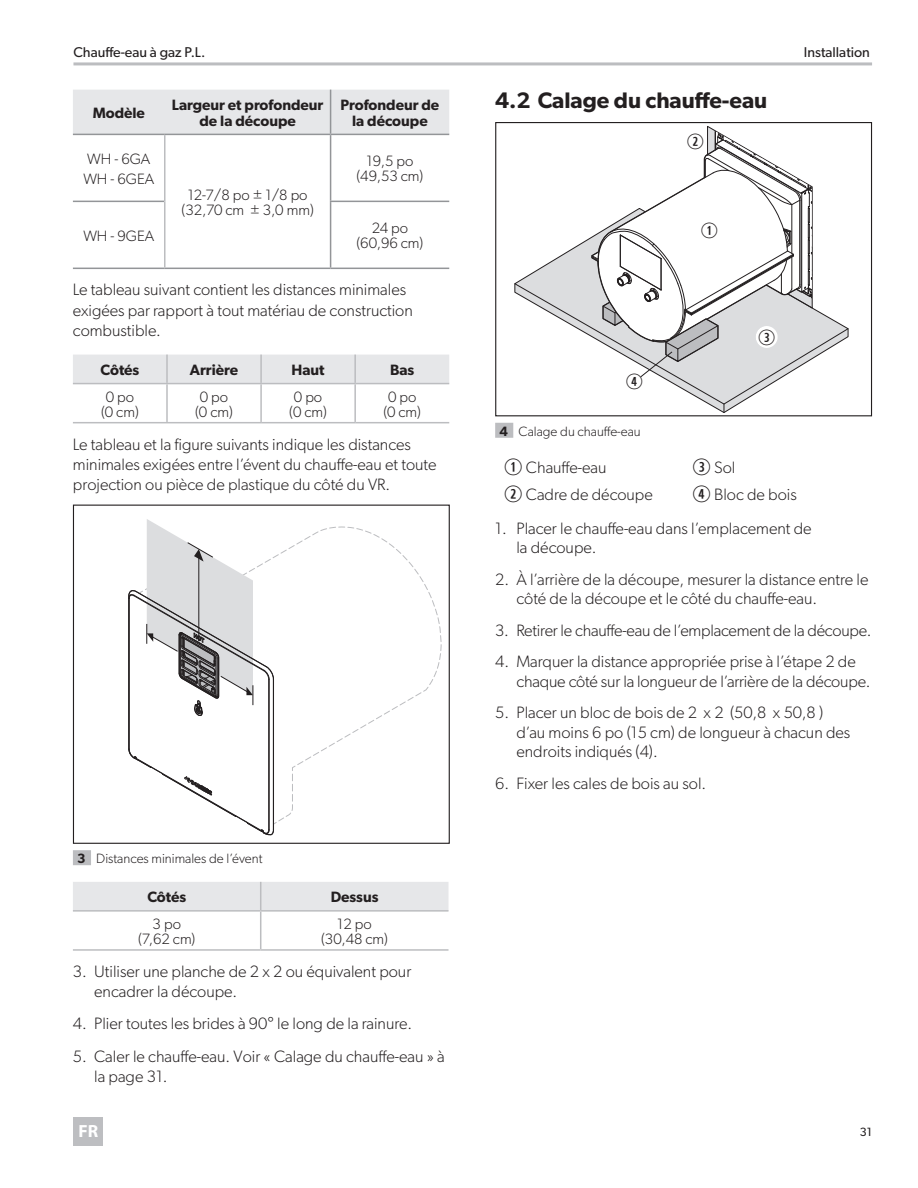
<style>
.page{position:relative;width:918px;height:1188px;background:#fff}
.page>*{position:absolute;margin:0;border:0;box-sizing:border-box;transform-origin:0 0}
.t1{font:600 22.5px "Gibson";color:#231f20}
.Callout{font:21px "Combi Numerals";color:#231f20}
.t2{font:700 17.7px "Myriad Pro";color:#fff}
.BodyText{font:300 16.5px/20.2px "Gibson";color:#231f20}
.CalloutList{font:300 16.5px "Gibson";color:#231f20}
.Cell_Text_Center{font:300 15px "Gibson";color:#231f20}
.Cell_Heading_Center{font:600 15px/15.8px "Gibson";color:#231f20;text-align:center}
.Cell_Heading_Center-2{font:300 15px "Gibson";color:#231f20}
.t3{font:14.25px "Gibson";color:#231f20}
.t4{font:300 13.5px "Gibson";color:#231f20}
.t5{font:12px "Gibson";color:#231f20}
.s1{font-weight:600}
.s2{font-family:"Combi Numerals";font-weight:400;font-size:22.5px}
</style>
<div class="page">
<hr style="left:73px;top:62px;width:799px;height:3px;background:#bcbdc0">
<div style="left:74px;top:1118px;width:29px;height:28px;background:#bdbec1"></div>
<div style="left:73px;top:850px;width:18px;height:15px;background:#bcbdc0"></div>
<div style="left:73px;top:90px;width:376px;height:44px;background:#e6e7e9"></div>
<hr style="left:330px;top:90px;width:1px;height:44px;background:#939598">
<hr style="left:330px;top:135px;width:1px;height:66px;background:#939598">
<hr style="left:73px;top:201px;width:91px;height:1px;background:#939598">
<hr style="left:330px;top:202px;width:1px;height:66px;background:#939598">
<hr style="left:73px;top:268px;width:92px;height:1px;background:#939598">
<hr style="left:331px;top:268px;width:118px;height:1px;background:#939598">
<hr style="left:73px;top:134px;width:92px;height:1px;background:#939598">
<hr style="left:165px;top:134px;width:166px;height:1px;background:#939598">
<hr style="left:331px;top:134px;width:118px;height:1px;background:#939598">
<hr style="left:330px;top:201px;width:119px;height:1px;background:#939598">
<hr style="left:165px;top:268px;width:166px;height:1px;background:#939598">
<hr style="left:164px;top:135px;width:2px;height:66px;background:#bcbdc0">
<hr style="left:164px;top:201px;width:2px;height:67px;background:#bcbdc0">
<div style="left:73px;top:355px;width:376px;height:28px;background:#e6e7e9"></div>
<hr style="left:260px;top:355px;width:2px;height:28px;background:#bcbdc0">
<hr style="left:354px;top:355px;width:2px;height:28px;background:#bcbdc0">
<hr style="left:260px;top:384px;width:2px;height:38px;background:#bcbdc0">
<hr style="left:354px;top:384px;width:2px;height:38px;background:#bcbdc0">
<hr style="left:166px;top:355px;width:2px;height:28px;background:#bcbdc0">
<hr style="left:73px;top:383px;width:94px;height:1px;background:#bcbdc0">
<hr style="left:167px;top:383px;width:94px;height:1px;background:#bcbdc0">
<hr style="left:166px;top:384px;width:2px;height:38px;background:#bcbdc0">
<hr style="left:261px;top:383px;width:94px;height:1px;background:#bcbdc0">
<hr style="left:355px;top:383px;width:94px;height:1px;background:#bcbdc0">
<hr style="left:73px;top:422px;width:94px;height:1px;background:#bcbdc0">
<hr style="left:167px;top:422px;width:94px;height:1px;background:#bcbdc0">
<hr style="left:261px;top:422px;width:94px;height:1px;background:#bcbdc0">
<hr style="left:355px;top:422px;width:94px;height:1px;background:#bcbdc0">
<svg style="left:128px;top:519px;width:314px;height:317px"></svg>
<div style="left:73px;top:505px;width:377px;height:339px;border:1px solid #231f20"></div>
<div style="left:73px;top:882px;width:376px;height:28px;background:#e6e7e9"></div>
<hr style="left:260px;top:912px;width:1px;height:37px;background:#bcbdc0">
<hr style="left:73px;top:910px;width:188px;height:2px;background:#bcbdc0">
<hr style="left:261px;top:910px;width:188px;height:2px;background:#bcbdc0">
<hr style="left:73px;top:949px;width:188px;height:2px;background:#bcbdc0">
<hr style="left:261px;top:949px;width:188px;height:2px;background:#bcbdc0">
<div style="left:495px;top:423px;width:18px;height:15px;background:#bcbdc0"></div>
<div style="left:495px;top:122px;width:377px;height:294px;border:1px solid #231f20"></div>
<svg style="left:514px;top:126px;width:335px;height:287px"></svg>
<p class="t3" style="left:73px;top:44px;width:131px">Chauffe-eau à gaz P. L.</p>
<p class="t3" style="left:804px;top:44px;width:68px">Installation</p>
<p class="Cell_Heading_Center" style="left:93px;top:105px;width:54px">Modèle</p>
<p class="Cell_Heading_Center" style="left:172px;top:97px;width:153px">Largeur et profondeur de la découpe</p>
<p class="Cell_Heading_Center" style="left:341px;top:97px;width:100px">Profondeur de la découpe</p>
<p class="Cell_Text_Center" style="left:87px;top:150px;width:65px">WH - 6GA</p>
<p class="Cell_Text_Center" style="left:83px;top:169px;width:72px">WH - 6GEA</p>
<p class="Cell_Heading_Center-2" style="left:188px;top:186px;width:121px">12-7/8 po ± 1/8 po</p>
<p class="Cell_Text_Center" style="left:182px;top:201px;width:134px">(32,70 cm ± 3,0 mm)</p>
<p class="Cell_Heading_Center-2" style="left:366px;top:152px;width:48px">19,5 po</p>
<p class="Cell_Text_Center" style="left:357px;top:167px;width:68px">(49,53 cm)</p>
<p class="Cell_Text_Center" style="left:83px;top:227px;width:72px">WH - 9GEA</p>
<p class="Cell_Heading_Center-2" style="left:372px;top:219px;width:38px">24 po</p>
<p class="Cell_Text_Center" style="left:357px;top:234px;width:68px">(60,96 cm)</p>
<p class="BodyText" style="left:73px;top:279px;width:341px">Le tableau suivant contient les distances minimales exigées par rapport à tout matériau de construction combustible.</p>
<p class="Cell_Heading_Center" style="left:101px;top:362px;width:40px">Côtés</p>
<p class="Cell_Heading_Center" style="left:190px;top:362px;width:50px">Arrière</p>
<p class="Cell_Heading_Center" style="left:292px;top:362px;width:35px">Haut</p>
<p class="Cell_Heading_Center" style="left:390px;top:362px;width:26px">Bas</p>
<p class="Cell_Text_Center" style="left:106px;top:387px;width:30px">0 po</p>
<p class="Cell_Text_Center" style="left:101px;top:402px;width:39px">(0 cm)</p>
<p class="Cell_Text_Center" style="left:388px;top:387px;width:30px">0 po</p>
<p class="Cell_Text_Center" style="left:383px;top:402px;width:39px">(0 cm)</p>
<p class="BodyText" style="left:73px;top:434px;width:365px">Le tableau et la figure suivants indique les distances minimales exigées entre l’évent du chauffe-eau et toute projection ou pièce de plastique du côté du VR.</p>
<p class="Cell_Text_Center" style="left:200px;top:387px;width:30px">0 po</p>
<p class="Cell_Text_Center" style="left:195px;top:402px;width:39px">(0 cm)</p>
<p class="Cell_Text_Center" style="left:294px;top:387px;width:30px">0 po</p>
<p class="Cell_Text_Center" style="left:289px;top:402px;width:39px">(0 cm)</p>
<p class="t4" style="left:77px;top:850px;width:187px"><span class="s1">3</span> Distances minimales de l’évent</p>
<p class="Cell_Heading_Center" style="left:147px;top:889px;width:40px">Côtés</p>
<p class="Cell_Heading_Center" style="left:331px;top:889px;width:49px">Dessus</p>
<p class="Cell_Text_Center" style="left:153px;top:915px;width:30px">3 po</p>
<p class="Cell_Text_Center" style="left:138px;top:930px;width:59px">(7,62 cm)</p>
<p class="Cell_Text_Center" style="left:337px;top:915px;width:36px">12 po</p>
<p class="Cell_Text_Center" style="left:321px;top:930px;width:68px">(30,48 cm)</p>
<p class="BodyText" style="left:94px;top:961px;width:319px;text-indent:-21px">3. Utiliser une planche de 2 x 2 ou équivalent pour encadrer la découpe.</p>
<p class="BodyText" style="left:73px;top:1013px;width:341px">4. Plier toutes les brides à 90° le long de la rainure.</p>
<p class="BodyText" style="left:94px;top:1046px;width:352px;text-indent:-21px">5. Caler le chauffe-eau. Voir « Calage du chauffe-eau » à la page 31.</p>
<p class="t1" style="left:495px;top:86px;width:274px">4.2 Calage du chauffe-eau</p>
<p class="Callout" style="left:687px;top:133px;width:19px">W</p>
<p class="Callout" style="left:701px;top:223px;width:19px">Q</p>
<p class="Callout" style="left:758px;top:329px;width:19px">E</p>
<p class="Callout" style="left:626px;top:373px;width:19px">R</p>
<p class="t4" style="left:499px;top:423px;width:143px"><span class="s1">4</span> Calage du chauffe-eau</p>
<p class="CalloutList" style="left:504px;top:457px;width:104px"><span class="s2">Q</span> Chauffe-eau</p>
<p class="CalloutList" style="left:692px;top:457px;width:45px"><span class="s2">E</span> Sol</p>
<p class="CalloutList" style="left:504px;top:484px;width:150px"><span class="s2">W</span> Cadre de découpe</p>
<p class="CalloutList" style="left:692px;top:484px;width:106px"><span class="s2">R</span> Bloc de bois</p>
<p class="BodyText" style="left:516px;top:518px;width:297px;line-height:19.5px;text-indent:-21px">1. Placer le chauffe-eau dans l’emplacement de la découpe.</p>
<p class="BodyText" style="left:516px;top:569px;width:354px;line-height:19.5px;text-indent:-21px">2. À l’arrière de la découpe, mesurer la distance entre le côté de la découpe et le côté du chauffe-eau.</p>
<p class="BodyText" style="left:495px;top:620px;width:378px">3. Retirer le chauffe-eau de l’emplacement de la découpe.</p>
<p class="BodyText" style="left:516px;top:652px;width:356px;line-height:19.5px;text-indent:-21px">4. Marquer la distance appropriée prise à l’étape 2 de chaque côté sur la longueur de l’arrière de la découpe.</p>
<p class="BodyText" style="left:516px;top:703px;width:335px;line-height:19.5px;text-indent:-21px">5. Placer un bloc de bois de 2 x 2 (50,8 x 50,8 ) d’au moins 6 po (15 cm) de longueur à chacun des endroits indiqués (4).</p>
<p class="BodyText" style="left:495px;top:773px;width:213px">6. Fixer les cales de bois au sol.</p>
<p class="t2" style="left:78px;top:1120px;width:21px">FR</p>
<p class="t5" style="left:860px;top:1125px;width:14px">31</p>
</div>
